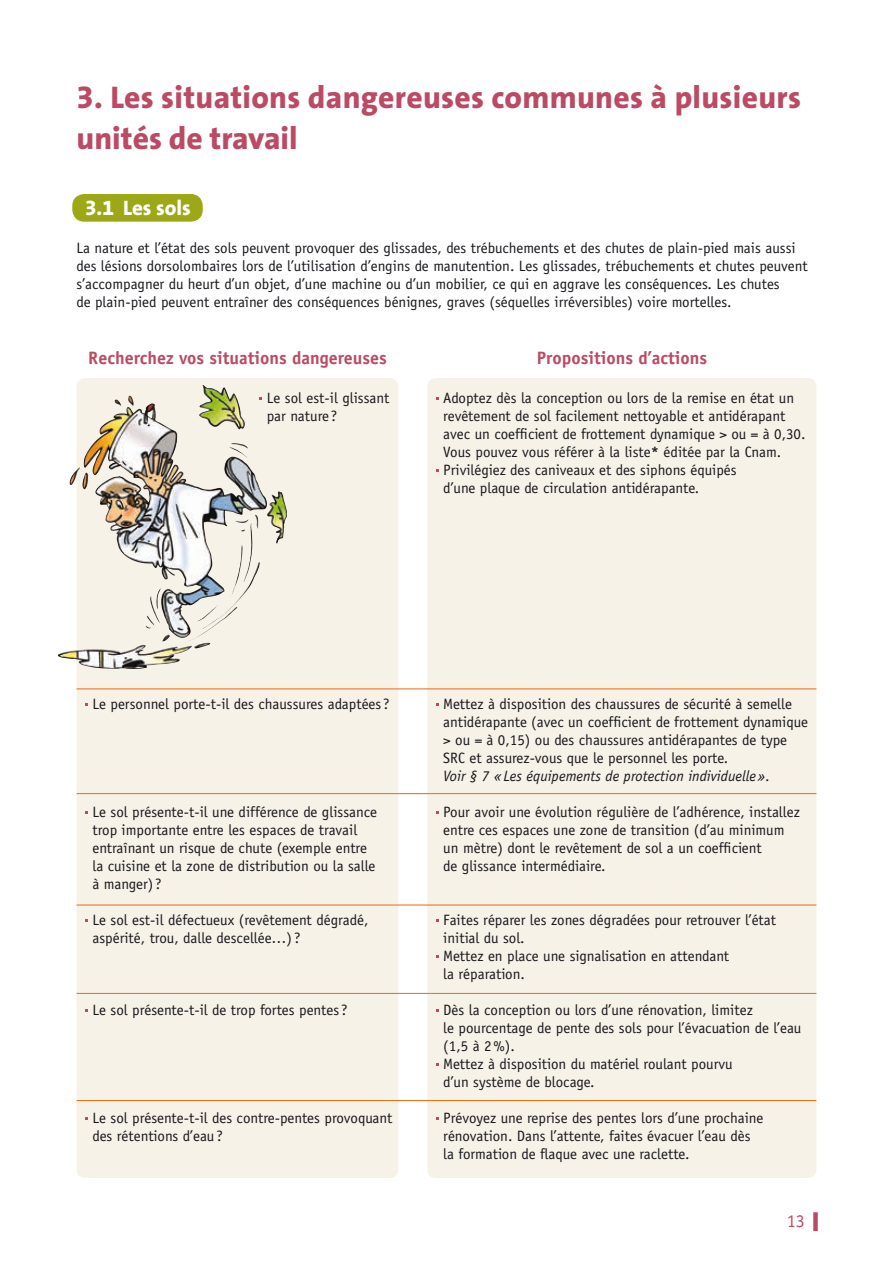
<style>
.page{position:relative;width:893px;height:1263px;background:#fff}
.page>*{position:absolute;margin:0;border:0;box-sizing:border-box;transform-origin:0 0}
.t1{font:800 31.5px/41.4px "The Sans B8";letter-spacing:.01em;color:#bb4b64}
.t2{font:800 21px "The Sans B8";color:#fff}
.t3{font:700 18px "Officina Sans";color:#bb4b64}
.t4{font:18px "Officina Sans";color:#bb4b64}
.t5{font:15px/18px "Officina Sans";color:#1a171c}
.t6{font:italic 15px "Officina Sans Std";color:#1a171c}
.s1{font-family:"The Sans Extra Bold Expert";font-weight:400}
.s2{font-weight:700}
</style>
<div class="page">
<div style="left:72px;top:194px;width:131px;height:28px;background:#9ca816;border-radius:12px"></div>
<div style="left:427px;top:378px;width:389px;height:800px;background:#f6f2e8;border-radius:9px"></div>
<div style="left:77px;top:378px;width:321px;height:800px;background:#f6f2e8;border-radius:9px"></div>
<img style="left:83px;top:385px;width:163px;height:135px">
<hr style="left:77px;top:689px;width:739px;height:1px;background:#eb6a0a">
<hr style="left:77px;top:793px;width:739px;height:1px;background:#eb6a0a">
<hr style="left:77px;top:905px;width:739px;height:1px;background:#eb6a0a">
<hr style="left:77px;top:993px;width:739px;height:1px;background:#eb6a0a">
<hr style="left:77px;top:1100px;width:739px;height:1px;background:#eb6a0a">
<div style="left:813px;top:1212px;width:5px;height:19px;background:#bb4b64"></div>
<h1 class="t1" style="left:77px;top:78px;width:726px"><span class="s1">3.</span> Les situations dangereuses communes à plusieurs unités de travail</h1>
<h2 class="t2" style="left:85px;top:197px;width:107px"><span class="s1">3.1</span> Les sols</h2>
<p class="t5" style="left:77px;top:239px;width:733px">La nature et l’état des sols peuvent provoquer des glissades, des trébuchements et des chutes de plain-pied mais aussi des lésions dorsolombaires lors de l’utilisation d’engins de manutention. Les glissades, trébuchements et chutes peuvent s’accompagner du heurt d’un objet, d’une machine ou d’un mobilier, ce qui en aggrave les conséquences. Les chutes<br>de plain-pied peuvent entraîner des conséquences bénignes, graves (séquelles irréversibles) voire mortelles.</p>
<p class="t3" style="left:88px;top:346px;width:300px">Recherchez vos situations dangereuses</p>
<p class="t5" style="left:267px;top:389px;width:124px">Le sol est-il glissant par nature ?</p>
<p class="t3" style="left:537px;top:346px;width:172px">Propositions d’actions</p>
<p class="t5" style="left:443px;top:389px;width:364px">Adoptez dès la conception ou lors de la remise en état un revêtement de sol facilement nettoyable et antidérapant avec un coefficient de frottement dynamique &gt; ou = à 0,30.<br>Vous pouvez vous référer à la liste<span class="s2">*</span> éditée par la Cnam.<br>Privilégiez des caniveaux et des siphons équipés<br>d’une plaque de circulation antidérapante.</p>
<p class="t5" style="left:92px;top:695px;width:299px">Le personnel porte-t-il des chaussures adaptées ?</p>
<p class="t5" style="left:92px;top:803px;width:286px">Le sol présente-t-il une différence de glissance trop importante entre les espaces de travail entraînant un risque de chute (exemple entre la cuisine et la zone de distribution ou la salle à manger) ?</p>
<p class="t5" style="left:92px;top:911px;width:278px">Le sol est-il défectueux (revêtement dégradé, aspérité, trou, dalle descellée…) ?</p>
<p class="t5" style="left:92px;top:1001px;width:256px">Le sol présente-t-il de trop fortes pentes ?</p>
<p class="t5" style="left:92px;top:1109px;width:301px">Le sol présente-t-il des contre-pentes provoquant des rétentions d’eau ?</p>
<p class="t5" style="left:443px;top:695px;width:366px">Mettez à disposition des chaussures de sécurité à semelle antidérapante (avec un coefficient de frottement dynamique &gt; ou = à 0,15) ou des chaussures antidérapantes de type SRC et assurez-vous que le personnel les porte.</p>
<p class="t6" style="left:443px;top:767px;width:328px">Voir § 7 «Les équipements de protection individuelle».</p>
<p class="t5" style="left:443px;top:803px;width:358px">Pour avoir une évolution régulière de l’adhérence, installez entre ces espaces une zone de transition (d’au minimum un mètre) dont le revêtement de sol a un coefficient<br>de glissance intermédiaire.</p>
<p class="t5" style="left:443px;top:911px;width:334px">Faites réparer les zones dégradées pour retrouver l’état initial du sol.<br>Mettez en place une signalisation en attendant<br>la réparation.</p>
<p class="t5" style="left:443px;top:1001px;width:360px">Dès la conception ou lors d’une rénovation, limitez<br>le pourcentage de pente des sols pour l’évacuation de l’eau (1,5 à 2%).<br>Mettez à disposition du matériel roulant pourvu<br>d’un système de blocage.</p>
<p class="t5" style="left:443px;top:1109px;width:322px">Prévoyez une reprise des pentes lors d’une prochaine rénovation. Dans l’attente, faites évacuer l’eau dès la formation de flaque avec une raclette.</p>
<p class="t4" style="left:787px;top:1210px;width:19px">13</p>
</div>
